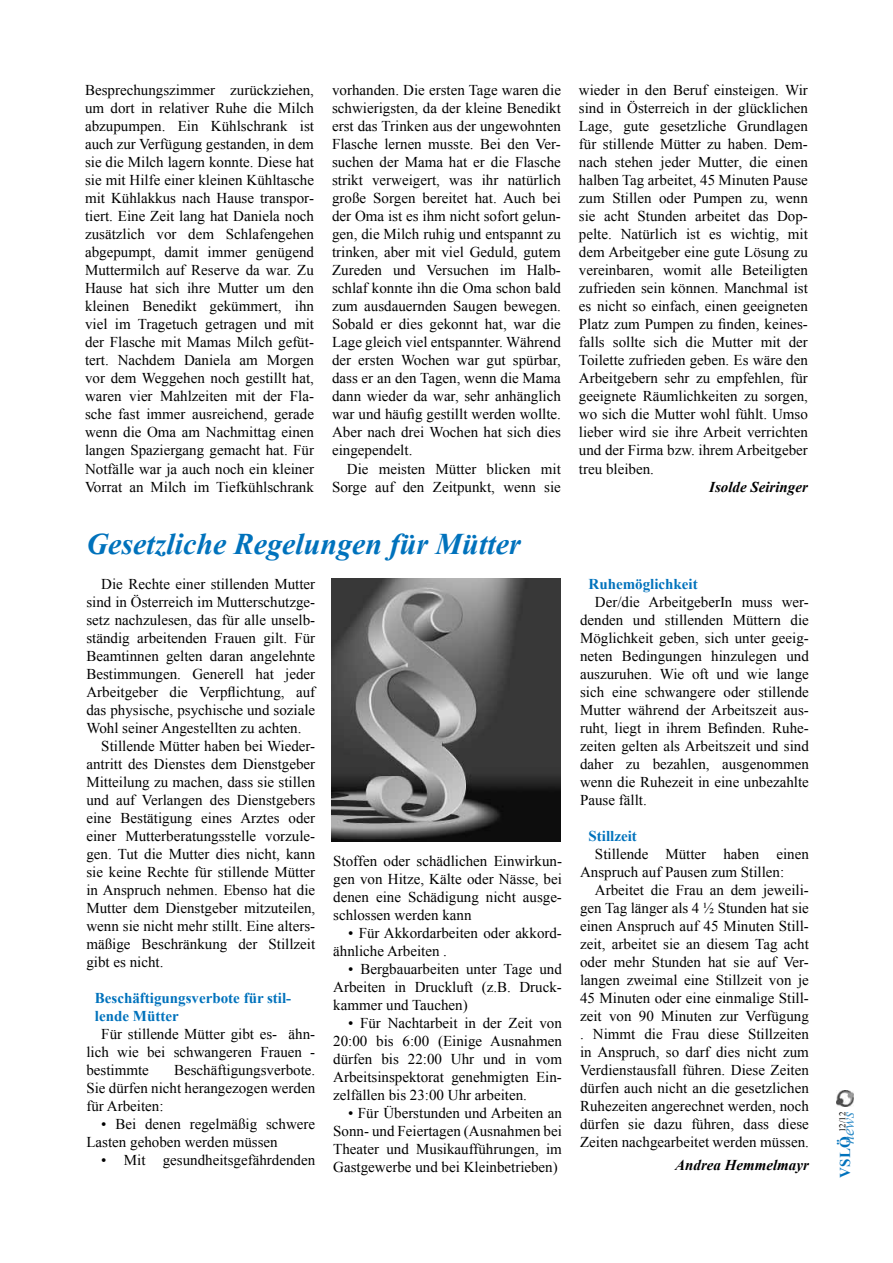
<style>
.page{position:relative;width:893px;height:1263px;background:#fff}
.page>*{position:absolute;margin:0;border:0;box-sizing:border-box;transform-origin:0 0}
.t1{font:italic 700 30px "Times New Roman";color:#0072bc}
.t2{font:15px/18px "Times New Roman";color:#000;text-align:justify}
.t3{font:700 15px/18px "Times New Roman";color:#0072bc}
.t4{font:italic 700 15px "Times New Roman";color:#000}
.t5{font:9px "Times New Roman";color:#000}
.s1{font-weight:400;font-style:italic;font-size:16.5px;color:#338ec9}
</style>
<div class="page">
<img style="left:837px;top:1090px;width:16px;height:16px">
<img style="left:332px;top:578px;width:229px;height:264px">
<p class="t2" style="left:85px;top:81px;width:230px">Besprechungszimmer zurückziehen, um dort in relativer Ruhe die Milch abzupumpen. Ein Kühlschrank ist auch zur Verfügung gestanden, in dem sie die Milch lagern konnte. Diese hat sie mit Hilfe einer kleinen Kühltasche mit Kühlakkus nach Hause transpor&shy;tiert. Eine Zeit lang hat Daniela noch zusätzlich vor dem Schlafengehen abgepumpt, damit immer genügend Muttermilch auf Reserve da war. Zu Hause hat sich ihre Mutter um den kleinen Benedikt gekümmert, ihn viel im Tragetuch getragen und mit der Flasche mit Mamas Milch gefüt&shy;tert. Nachdem Daniela am Morgen vor dem Weggehen noch gestillt hat, waren vier Mahlzeiten mit der Fla&shy;sche fast immer ausreichend, gerade wenn die Oma am Nachmittag einen langen Spaziergang gemacht hat. Für Notfälle war ja auch noch ein kleiner Vorrat an Milch im Tiefkühlschrank</p>
<p class="t2" style="left:332px;top:81px;width:230px">vorhanden. Die ersten Tage waren die schwierigsten, da der kleine Benedikt erst das Trinken aus der ungewohnten Flasche lernen musste. Bei den Ver&shy;suchen der Mama hat er die Flasche strikt verweigert, was ihr natürlich große Sorgen bereitet hat. Auch bei der Oma ist es ihm nicht sofort gelun&shy;gen, die Milch ruhig und entspannt zu trinken, aber mit viel Geduld, gutem Zureden und Versuchen im Halb&shy;schlaf konnte ihn die Oma schon bald zum ausdauernden Saugen bewegen.<br>Sobald er dies gekonnt hat, war die Lage gleich viel entspannter. Während der ersten Wochen war gut spürbar, dass er an den Tagen, wenn die Mama dann wieder da war, sehr anhänglich war und häufig gestillt werden wollte.<br>Aber nach drei Wochen hat sich dies eingependelt.</p>
<p class="t2" style="left:332px;top:459px;width:230px;text-align:right">Die meisten Mütter blicken mit<br>Sorge auf den Zeitpunkt, wenn sie</p>
<h1 class="t1" style="left:86px;top:523px;width:436px">Gesetzliche Regelungen für Mütter</h1>
<p class="t2" style="left:101px;top:574px;width:215px">Die Rechte einer stillenden Mutter</p>
<p class="t2" style="left:86px;top:592px;width:230px">sind in Österreich im Mutterschutzge-</p>
<p class="t2" style="left:86px;top:610px;width:230px">setz nachzulesen, das für alle unselb-</p>
<p class="t2" style="left:86px;top:628px;width:230px">ständig arbeitenden Frauen gilt. Für</p>
<p class="t2" style="left:86px;top:646px;width:230px">Beamtinnen gelten daran angelehnte</p>
<p class="t2" style="left:86px;top:664px;width:230px">Bestimmungen. Generell hat jeder</p>
<p class="t2" style="left:86px;top:682px;width:230px">Arbeitgeber die Verpflichtung, auf</p>
<p class="t2" style="left:86px;top:700px;width:230px">das physische, psychische und soziale</p>
<p class="t2" style="left:86px;top:718px;width:216px">Wohl seiner Angestellten zu achten.</p>
<p class="t2" style="left:101px;top:736px;width:215px">Stillende Mütter haben bei Wieder-</p>
<p class="t2" style="left:86px;top:754px;width:230px">antritt des Dienstes dem Dienstgeber</p>
<p class="t2" style="left:86px;top:772px;width:230px">Mitteilung zu machen, dass sie stillen</p>
<p class="t2" style="left:86px;top:790px;width:230px">und auf Verlangen des Dienstgebers</p>
<p class="t2" style="left:86px;top:808px;width:230px">eine Bestätigung eines Arztes oder</p>
<p class="t2" style="left:86px;top:826px;width:230px">einer Mutterberatungsstelle vorzule-</p>
<p class="t2" style="left:86px;top:844px;width:230px">gen. Tut die Mutter dies nicht, kann</p>
<p class="t2" style="left:86px;top:862px;width:230px">sie keine Rechte für stillende Mütter</p>
<p class="t2" style="left:86px;top:880px;width:230px">in Anspruch nehmen. Ebenso hat die</p>
<p class="t2" style="left:86px;top:898px;width:230px">Mutter dem Dienstgeber mitzuteilen,</p>
<p class="t2" style="left:86px;top:916px;width:230px">wenn sie nicht mehr stillt. Eine alters-</p>
<p class="t2" style="left:86px;top:934px;width:230px">mäßige Beschränkung der Stillzeit</p>
<p class="t2" style="left:86px;top:952px;width:79px">gibt es nicht.</p>
<p class="t3" style="left:95px;top:988px;width:198px">Beschäftigungsverbote für stil&shy;lende Mütter</p>
<p class="t2" style="left:86px;top:1024px;width:230px;text-indent:15px">Für stillende Mütter gibt es- ähn&shy;lich wie bei schwangeren Frauen - bestimmte</p>
<p class="t2" style="left:333px;top:852px;width:230px">Stoffen oder schädlichen Einwirkun&shy;gen von Hitze, Kälte oder Nässe, bei denen eine Schädigung nicht ausge&shy;schlossen werden kann</p>
<p class="t2" style="left:333px;top:924px;width:230px;text-indent:15px">• Für Akkordarbeiten oder akkord&shy;ähnliche Arbeiten .</p>
<p class="t2" style="left:333px;top:960px;width:230px;text-indent:15px">• Bergbauarbeiten unter Tage und Arbeiten in Druckluft (z.B. Druck&shy;kammer und Tauchen)</p>
<p class="t2" style="left:333px;top:1014px;width:230px;text-indent:15px">• Für Nachtarbeit in der Zeit von 20:00 bis 6:00 (Einige Ausnahmen dürfen bis 22:00 Uhr und in vom Arbeitsinspektorat genehmigten Ein&shy;zelfällen bis 23:00 Uhr arbeiten.</p>
<p class="t2" style="left:333px;top:1104px;width:230px;text-indent:15px">• Für Überstunden und Arbeiten an Sonn- und Feiertagen (Ausnahmen bei Theater und Musikaufführungen, im Gastgewerbe und bei Kleinbetrieben)</p>
<p class="t2" style="left:86px;top:1060px;width:230px;text-indent:88px">Beschäftigungsverbote.<br>Sie dürfen nicht herangezogen werden für Arbeiten:</p>
<p class="t2" style="left:86px;top:1114px;width:230px;text-indent:15px">• Bei denen regelmäßig schwere<br>Lasten gehoben werden müssen</p>
<p class="t2" style="left:101px;top:1150px;width:215px">• Mit gesundheitsgefährdenden</p>
<p class="t2" style="left:579px;top:81px;width:230px">wieder in den Beruf einsteigen. Wir sind in Österreich in der glücklichen Lage, gute gesetzliche Grundlagen für stillende Mütter zu haben. Dem&shy;nach stehen jeder Mutter, die einen halben Tag arbeitet, 45 Minuten Pause zum Stillen oder Pumpen zu, wenn sie acht Stunden arbeitet das Dop&shy;pelte. Natürlich ist es wichtig, mit dem Arbeitgeber eine gute Lösung zu vereinbaren, womit alle Beteiligten zufrieden sein können. Manchmal ist es nicht so einfach, einen geeigneten Platz zum Pumpen zu finden, keines&shy;falls sollte sich die Mutter mit der Toilette zufrieden geben. Es wäre den Arbeitgebern sehr zu empfehlen, für geeignete Räumlichkeiten zu sorgen, wo sich die Mutter wohl fühlt. Umso lieber wird sie ihre Arbeit verrichten und der Firma bzw. ihrem Arbeitgeber treu bleiben.</p>
<p class="t4" style="left:709px;top:476px;width:100px">Isolde Seiringer</p>
<p class="t3" style="left:589px;top:574px;width:111px">Ruhemöglichkeit</p>
<p class="t2" style="left:580px;top:592px;width:230px;text-indent:15px">Der/die ArbeitgeberIn muss wer&shy;denden und stillenden Müttern die Möglichkeit geben, sich unter geeig&shy;neten Bedingungen hinzulegen und auszuruhen. Wie oft und wie lange sich eine schwangere oder stillende Mutter während der Arbeitszeit aus&shy;ruht, liegt in ihrem Befinden. Ruhe&shy;zeiten gelten als Arbeitszeit und sind daher zu bezahlen, ausgenommen wenn die Ruhezeit in eine unbezahlte Pause fällt.</p>
<p class="t3" style="left:589px;top:826px;width:50px">Stillzeit</p>
<p class="t2" style="left:580px;top:844px;width:230px;text-indent:15px">Stillende Mütter haben einen<br>Anspruch auf Pausen zum Stillen:</p>
<p class="t2" style="left:580px;top:880px;width:230px;text-indent:15px">Arbeitet die Frau an dem jeweili&shy;gen Tag länger als 4 ½ Stunden hat sie einen Anspruch auf 45 Minuten Still&shy;zeit, arbeitet sie an diesem Tag acht oder mehr Stunden hat sie auf Ver&shy;langen zweimal eine Stillzeit von je 45 Minuten oder eine einmalige Still&shy;zeit von 90 Minuten zur Verfügung . Nimmt die Frau diese Stillzeiten in Anspruch, so darf dies nicht zum Verdienstausfall führen. Diese Zeiten dürfen auch nicht an die gesetzlichen Ruhezeiten angerechnet werden, noch dürfen sie dazu führen, dass diese Zeiten nachgearbeitet werden müssen.</p>
<p class="t4" style="left:675px;top:1155px;width:135px">Andrea Hemmelmayr</p>
<p class="t3" style="left:836px;top:1177px;width:68px;rotate:-90deg">VSLÖ<span class="s1">news</span></p>
<p class="t5" style="left:836px;top:1132px;width:22px;rotate:-90deg">12/12</p>
</div>
